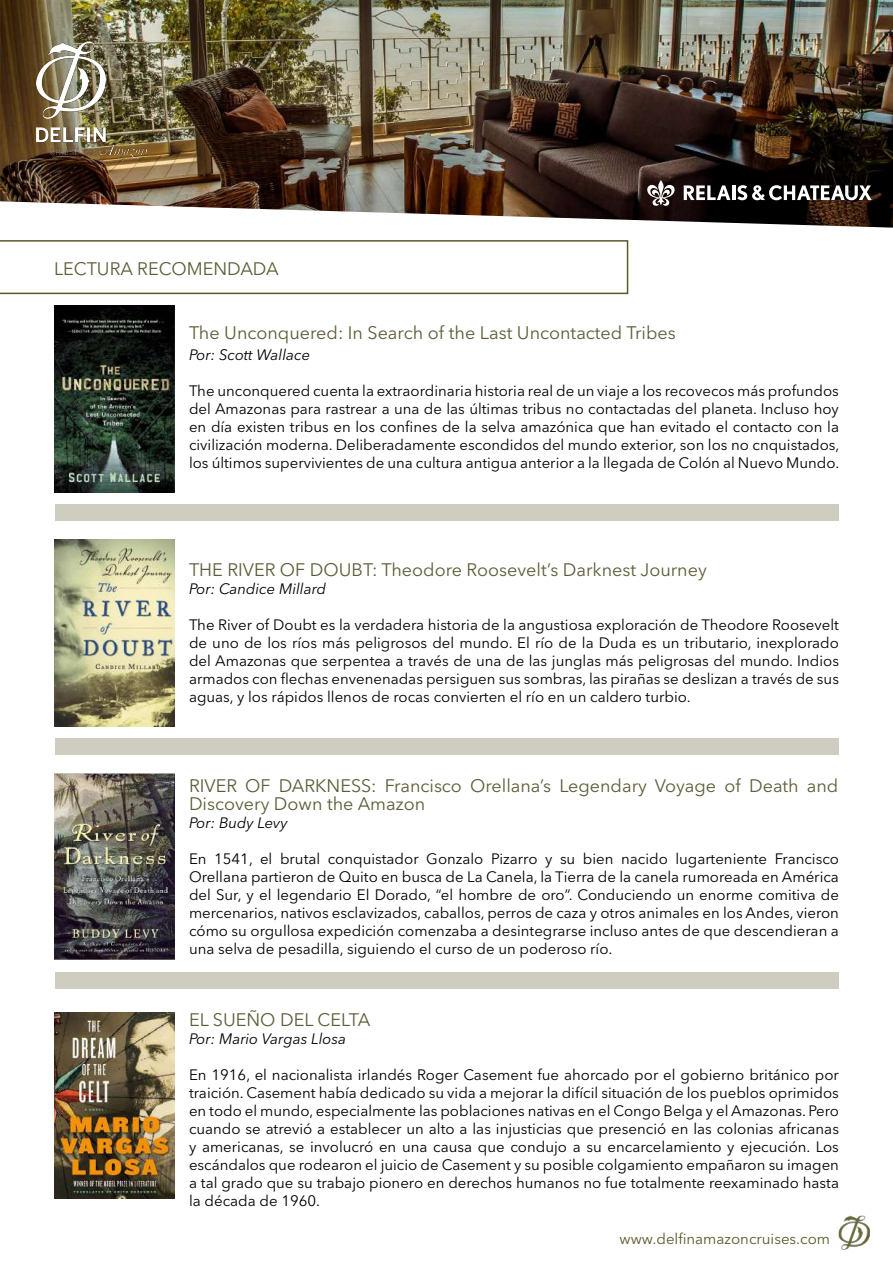
<style>
.page{position:relative;width:893px;height:1263px;background:#fff}
.page>*{position:absolute;margin:0;border:0;box-sizing:border-box;transform-origin:0 0}
.t1{font:18px/18px "Avenir Next LT Pro";color:#5e5c38}
.t2{font:15px/18px "Avenir Next LT Pro";color:#000;text-align:justify}
.t3{font:italic 15px "Avenir Next LT Pro";color:#000}
.t4{font:15px "Avenir Next LT Pro";color:#5b5a29}
</style>
<div class="page">
<img style="left:838px;top:1215px;width:33px;height:35px">
<svg style="left:0;top:240px;width:628px;height:54px"></svg>
<img style="left:54px;top:306px;width:121px;height:186px">
<img style="left:54px;top:540px;width:121px;height:186px">
<img style="left:54px;top:774px;width:121px;height:186px">
<img style="left:54px;top:1012px;width:121px;height:186px">
<div style="left:55px;top:504px;width:783px;height:17px;background:#cecdbf"></div>
<div style="left:55px;top:738px;width:783px;height:16px;background:#cecdbf"></div>
<div style="left:55px;top:972px;width:783px;height:16px;background:#cecdbf"></div>
<img style="left:0;top:0;width:893px;height:228px">
<img style="left:36px;top:41px;width:110px;height:121px">
<svg style="left:684px;top:185px;width:46px;height:15px"></svg>
<hr style="left:732px;top:185px;width:3px;height:15px;background:#fff">
<svg style="left:737px;top:185px;width:135px;height:15px"></svg>
<svg style="left:647px;top:180px;width:28px;height:26px"></svg>
<p class="t1" style="left:54px;top:259px;width:226px">LECTURA RECOMENDADA</p>
<p class="t1" style="left:189px;top:324px;width:488px">The Unconquered: In Search of the Last Uncontacted Tribes</p>
<p class="t3" style="left:189px;top:346px;width:123px">Por: Scott Wallace</p>
<p class="t2" style="left:189px;top:382px;width:652px">The unconquered cuenta la extraordinaria historia real de un viaje a los recovecos más profundos del Amazonas para rastrear a una de las últimas tribus no contactadas del planeta. Incluso hoy en día existen tribus en los confines de la selva amazónica que han evitado el contacto con la civilización moderna. Deliberadamente escondidos del mundo exterior, son los no cnquistados, los últimos supervivientes de una cultura antigua anterior a la llegada de Colón al Nuevo Mundo.</p>
<p class="t1" style="left:189px;top:561px;width:519px">THE RIVER OF DOUBT: Theodore Roosevelt’s Darknest Journey</p>
<p class="t3" style="left:189px;top:580px;width:139px">Por: Candice Millard</p>
<p class="t2" style="left:189px;top:616px;width:651px">The River of Doubt es la verdadera historia de la angustiosa exploración de Theodore Roosevelt de uno de los ríos más peligrosos del mundo. El río de la Duda es un tributario, inexplorado del Amazonas que serpentea a través de una de las junglas más peligrosas del mundo. Indios armados con flechas envenenadas persiguen sus sombras, las pirañas se deslizan a través de sus aguas, y los rápidos llenos de rocas convierten el río en un caldero turbio.</p>
<p class="t1" style="left:189px;top:777px;width:651px">RIVER OF DARKNESS: Francisco Orellana’s Legendary Voyage of Death and<br>Discovery Down the Amazon</p>
<p class="t3" style="left:189px;top:814px;width:100px">Por: Budy Levy</p>
<p class="t2" style="left:189px;top:850px;width:651px">En 1541, el brutal conquistador Gonzalo Pizarro y su bien nacido lugarteniente Francisco Orellana partieron de Quito en busca de La Canela, la Tierra de la canela rumoreada en América del Sur, y el legendario El Dorado, “el hombre de oro”. Conduciendo un enorme comitiva de mercenarios, nativos esclavizados, caballos, perros de caza y otros animales en los Andes, vieron cómo su orgullosa expedición comenzaba a desintegrarse incluso antes de que descendieran a una selva de pesadilla, siguiendo el curso de un poderoso río.</p>
<p class="t1" style="left:189px;top:1011px;width:183px">EL SUEÑO DEL CELTA</p>
<p class="t3" style="left:189px;top:1030px;width:159px">Por: Mario Vargas Llosa</p>
<p class="t2" style="left:189px;top:1066px;width:651px">En 1916, el nacionalista irlandés Roger Casement fue ahorcado por el gobierno británico por traición. Casement había dedicado su vida a mejorar la difícil situación de los pueblos oprimidos en todo el mundo, especialmente las poblaciones nativas en el Congo Belga y el Amazonas. Pero cuando se atrevió a establecer un alto a las injusticias que presenció en las colonias africanas y americanas, se involucró en una causa que condujo a su encarcelamiento y ejecución. Los escándalos que rodearon el juicio de Casement y su posible colgamiento empañaron su imagen a tal grado que su trabajo pionero en derechos humanos no fue totalmente reexaminado hasta la década de 1960.</p>
<p class="t4" style="left:619px;top:1230px;width:212px">www.delfinamazoncruises.com</p>
</div>
